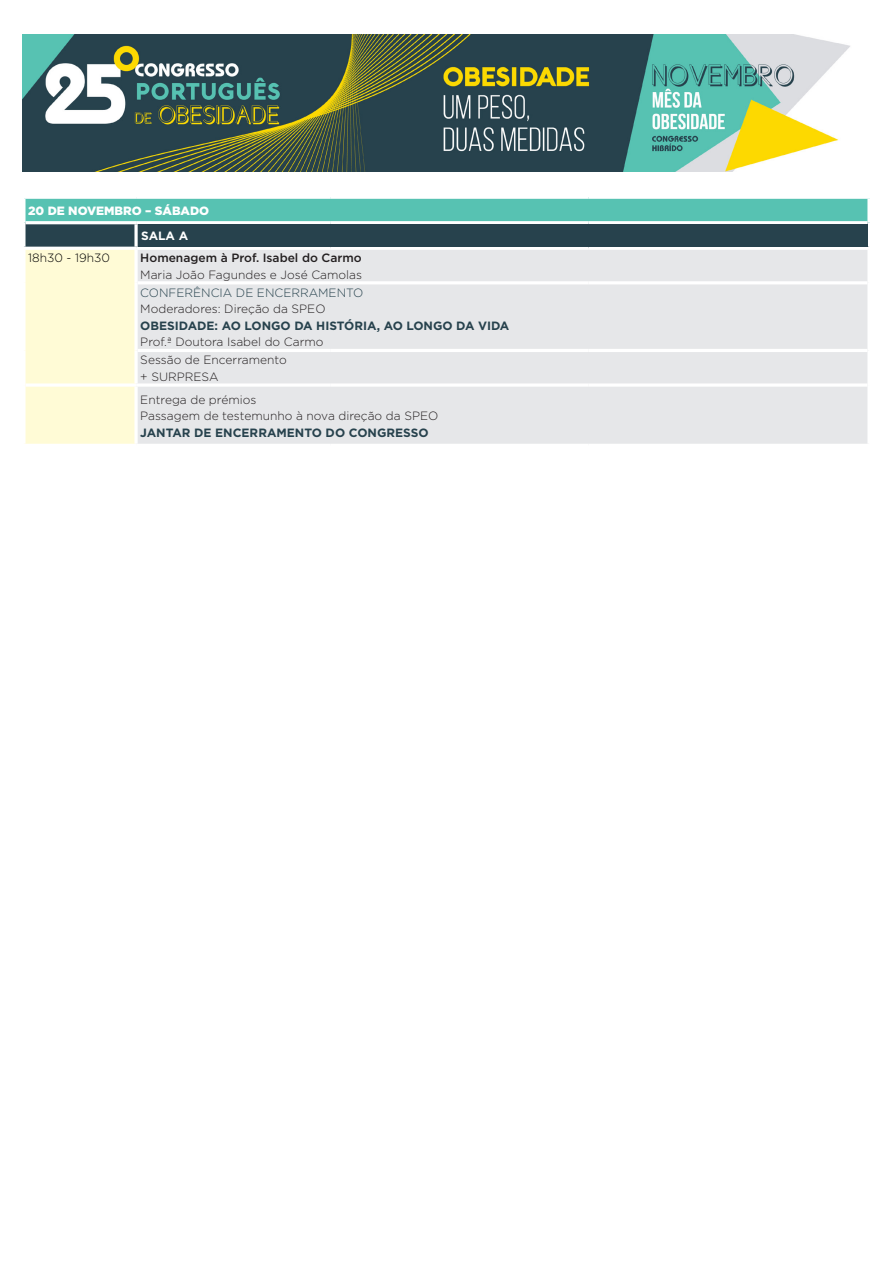
<style>
.page{position:relative;width:893px;height:1263px;background:#fff}
.page>*{position:absolute;margin:0;border:0;box-sizing:border-box;transform-origin:0 0}
.t1{font:300 12px/16.5px "Gotham";color:#231f20}
.t2{font:700 12px "Gotham";color:#27424d}
.t3{font:500 12px "Gotham";color:#231f20}
.t4{font:300 12px "Gotham";color:#27424d}
.t5{font:900 12px "Gotham";color:#fff}
.t6{font:300 12px "Gotham";color:#000}
.t7{font:700 12px "Gotham";color:#fff}
</style>
<div class="page">
<img style="left:22px;top:34px;width:828px;height:137px">
<div style="left:24px;top:197px;width:845px;height:26px;background:#57c2b2"></div>
<svg style="left:26px;top:224px;width:108px;height:220px;background:#e8e7c7"></svg>
<div style="left:138px;top:250px;width:729px;height:194px;background:#e6e7e9"></div>
<svg style="left:867px;top:250px;width:1px;height:31px"></svg>
<svg style="left:867px;top:284px;width:1px;height:65px"></svg>
<svg style="left:867px;top:352px;width:1px;height:31px"></svg>
<svg style="left:867px;top:387px;width:1px;height:57px"></svg>
<hr style="left:138px;top:281px;width:193px;height:3px;background:#fff">
<hr style="left:331px;top:281px;width:257px;height:3px;background:#fff">
<hr style="left:588px;top:281px;width:279px;height:3px;background:#fff">
<hr style="left:138px;top:349px;width:193px;height:3px;background:#fff">
<hr style="left:331px;top:349px;width:257px;height:3px;background:#fff">
<hr style="left:588px;top:349px;width:279px;height:3px;background:#fff">
<hr style="left:136px;top:383px;width:195px;height:4px;background:#fff">
<hr style="left:331px;top:383px;width:257px;height:4px;background:#fff">
<hr style="left:588px;top:383px;width:279px;height:4px;background:#f8f8f8">
<svg style="left:25px;top:250px;width:1px;height:33px"></svg>
<svg style="left:25px;top:283px;width:1px;height:67px"></svg>
<svg style="left:24px;top:350px;width:2px;height:35px"></svg>
<svg style="left:25px;top:385px;width:1px;height:59px"></svg>
<svg style="left:134px;top:250px;width:1px;height:33px"></svg>
<svg style="left:134px;top:283px;width:1px;height:67px"></svg>
<svg style="left:134px;top:350px;width:2px;height:33px"></svg>
<hr style="left:134px;top:387px;width:4px;height:57px;background:#fffdf7">
<svg style="left:26px;top:383px;width:110px;height:4px"></svg>
<hr style="left:331px;top:221px;width:257px;height:3px;background:#fff">
<hr style="left:588px;top:221px;width:279px;height:3px;background:#fff">
<svg style="left:867px;top:199px;width:3px;height:24px"></svg>
<svg style="left:867px;top:223px;width:2px;height:24px"></svg>
<svg style="left:24px;top:199px;width:2px;height:24px"></svg>
<svg style="left:24px;top:223px;width:2px;height:24px"></svg>
<hr style="left:22px;top:196px;width:114px;height:3px;background:#fff">
<hr style="left:136px;top:196px;width:195px;height:3px;background:#fff">
<hr style="left:331px;top:196px;width:257px;height:3px;background:#fff">
<hr style="left:588px;top:196px;width:283px;height:3px;background:#fff">
<hr style="left:26px;top:221px;width:110px;height:3px;background:#fff">
<hr style="left:136px;top:221px;width:195px;height:3px;background:#fff">
<svg style="left:134px;top:224px;width:4px;height:23px"></svg>
<hr style="left:22px;top:247px;width:114px;height:3px;background:#fff">
<div style="left:138px;top:224px;width:729px;height:23px;background:#27424d"></div>
<p class="t5" style="left:28px;top:202px;width:183px">20 DE NOVEMBRO – SÁBADO</p>
<p class="t6" style="left:28px;top:250px;width:83px">18h30 - 19h30</p>
<p class="t3" style="left:140px;top:250px;width:223px">Homenagem à Prof. Isabel do Carmo</p>
<p class="t1" style="left:140px;top:266px;width:223px">Maria João Fagundes e José Camolas</p>
<p class="t4" style="left:140px;top:285px;width:225px">CONFERÊNCIA DE ENCERRAMENTO</p>
<p class="t1" style="left:140px;top:300px;width:187px">Moderadores: Direção da SPEO</p>
<p class="t2" style="left:140px;top:317px;width:371px">OBESIDADE: AO LONGO DA HISTÓRIA, AO LONGO DA VIDA</p>
<p class="t1" style="left:140px;top:333px;width:185px">Prof.ª Doutora Isabel do Carmo</p>
<p class="t1" style="left:140px;top:351px;width:148px">Sessão de Encerramento + SURPRESA</p>
<p class="t1" style="left:140px;top:391px;width:118px">Entrega de prémios</p>
<p class="t1" style="left:140px;top:407px;width:299px">Passagem de testemunho à nova direção da SPEO</p>
<p class="t2" style="left:140px;top:424px;width:290px">JANTAR DE ENCERRAMENTO DO CONGRESSO</p>
<p class="t7" style="left:141px;top:228px;width:48px">SALA A</p>
</div>
